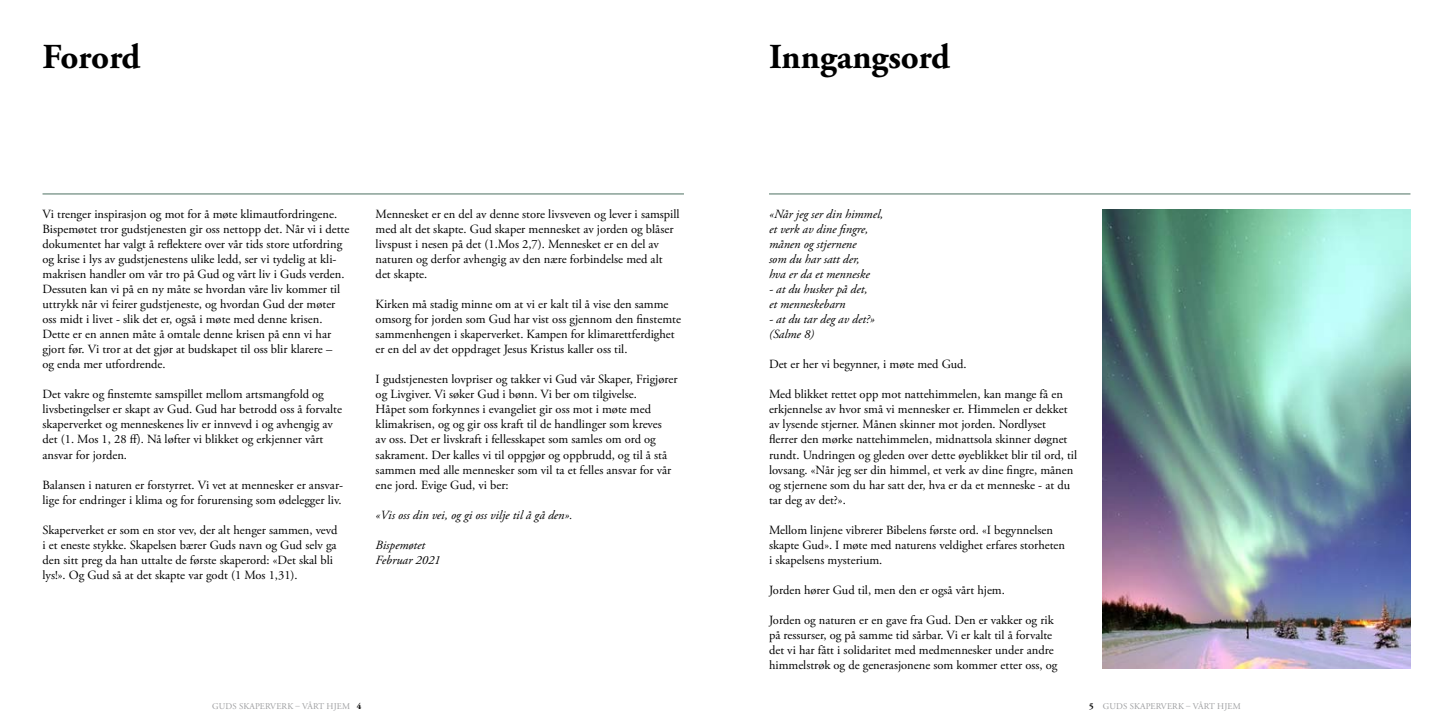
<style>
.page{position:relative;width:1453px;height:727px;background:#fff}
.page>*{position:absolute;margin:0;border:0;box-sizing:border-box;transform-origin:0 0}
.t1{font:700 35px "Adobe Garamond Pro";color:#000}
.t2{font:12.5px/15px "Adobe Garamond Pro";color:#000}
.t3{font:italic 12.5px/15px "Adobe Garamond Pro";color:#000}
.t4{font:8.75px "Adobe Garamond Pro";letter-spacing:.015em;color:#9c9d9f}
.s1{font-weight:700;color:#000}
</style>
<div class="page">
<hr style="left:769px;top:193px;width:641px;height:1px;background:#718d81">
<hr style="left:43px;top:193px;width:641px;height:1px;background:#718d81">
<img style="left:1102px;top:209px;width:308px;height:459px">
<h1 class="t1" style="left:43px;top:36px;width:99px">Forord</h1>
<p class="t2" style="left:43px;top:207px;width:308px">Vi trenger inspirasjon og mot for å møte klimautfordringene.<br>Bispemøtet tror gudstjenesten gir oss nettopp det. Når vi i dette dokumentet har valgt å reflektere over vår tids store utfordring og krise i lys av gudstjenestens ulike ledd, ser vi tydelig at kli&shy;makrisen handler om vår tro på Gud og vårt liv i Guds verden.<br>Dessuten kan vi på en ny måte se hvordan våre liv kommer til uttrykk når vi feirer gudstjeneste, og hvordan Gud der møter oss midt i livet - slik det er, også i møte med denne krisen.<br>Dette er en annen måte å omtale denne krisen på enn vi har gjort før. Vi tror at det gjør at budskapet til oss blir klarere –<br>og enda mer utfordrende.</p>
<p class="t2" style="left:43px;top:387px;width:301px">Det vakre og finstemte samspillet mellom artsmangfold og livsbetingelser er skapt av Gud. Gud har betrodd oss å forvalte skaperverket og menneskenes liv er innvevd i og avhengig av det (1. Mos 1, 28 ff). Nå løfter vi blikket og erkjenner vårt ansvar for jorden.</p>
<p class="t2" style="left:43px;top:477px;width:302px">Balansen i naturen er forstyrret. Vi vet at mennesker er ansvar&shy;lige for endringer i klima og for forurensing som ødelegger liv.</p>
<p class="t2" style="left:43px;top:522px;width:297px">Skaperverket er som en stor vev, der alt henger sammen, vevd i et eneste stykke. Skapelsen bærer Guds navn og Gud selv ga den sitt preg da han uttalte de første skaperord: «Det skal bli lys!». Og Gud så at det skapte var godt (1 Mos 1,31).</p>
<p class="t2" style="left:376px;top:207px;width:305px">Mennesket er en del av denne store livsveven og lever i samspill med alt det skapte. Gud skaper mennesket av jorden og blåser livspust i nesen på det (1.Mos 2,7). Mennesket er en del av naturen og derfor avhengig av den nære forbindelse med alt det skapte.</p>
<p class="t2" style="left:376px;top:297px;width:307px">Kirken må stadig minne om at vi er kalt til å vise den samme omsorg for jorden som Gud har vist oss gjennom den finstemte sammenhengen i skaperverket. Kampen for klimarettferdighet er en del av det oppdraget Jesus Kristus kaller oss til.</p>
<p class="t2" style="left:376px;top:372px;width:303px">I gudstjenesten lovpriser og takker vi Gud vår Skaper, Frigjører og Livgiver. Vi søker Gud i bønn. Vi ber om tilgivelse.<br>Håpet som forkynnes i evangeliet gir oss mot i møte med klimakrisen, og og gir oss kraft til de handlinger som kreves<br>av oss. Det er livskraft i fellesskapet som samles om ord og sakrament. Der kalles vi til oppgjør og oppbrudd, og til å stå sammen med alle mennesker som vil ta et felles ansvar for vår ene jord. Evige Gud, vi ber:</p>
<p class="t3" style="left:376px;top:507px;width:199px">«Vis oss din vei, og gi oss vilje til å gå den».</p>
<p class="t3" style="left:376px;top:537px;width:66px">Bispemøtet<br>Februar 2021</p>
<h1 class="t1" style="left:769px;top:36px;width:183px">Inngangsord</h1>
<p class="t3" style="left:769px;top:207px;width:116px">«Når jeg ser din himmel, et verk av dine fingre, månen og stjernene<br>som du har satt der,<br>hva er da et menneske</p>
<p class="t3" style="left:769px;top:282px;width:100px">- at du husker på det, et menneskebarn</p>
<p class="t3" style="left:769px;top:312px;width:107px">- at du tar deg av det?» (Salme 8)</p>
<p class="t2" style="left:769px;top:357px;width:199px">Det er her vi begynner, i møte med Gud.</p>
<p class="t2" style="left:769px;top:387px;width:310px">Med blikket rettet opp mot nattehimmelen, kan mange få en erkjennelse av hvor små vi mennesker er. Himmelen er dekket av lysende stjerner. Månen skinner mot jorden. Nordlyset flerrer den mørke nattehimmelen, midnattsola skinner døgnet rundt. Undringen og gleden over dette øyeblikket blir til ord, til lovsang. «Når jeg ser din himmel, et verk av dine fingre, månen og stjernene som du har satt der, hva er da et menneske - at du tar deg av det?».</p>
<p class="t2" style="left:769px;top:522px;width:297px">Mellom linjene vibrerer Bibelens første ord. «I begynnelsen skapte Gud». I møte med naturens veldighet erfares storheten i skapelsens mysterium.</p>
<p class="t2" style="left:769px;top:582px;width:237px">Jorden hører Gud til, men den er også vårt hjem.</p>
<p class="t2" style="left:769px;top:612px;width:290px">Jorden og naturen er en gave fra Gud. Den er vakker og rik på ressurser, og på samme tid sårbar. Vi er kalt til å forvalte det vi har fått i solidaritet med medmennesker under andre himmelstrøk og de generasjonene som kommer etter oss, og</p>
<p class="t4" style="left:212px;top:700px;width:151px">Guds skaperverk – vårt hjem <span class="s1">4</span></p>
<p class="t4" style="left:1089px;top:700px;width:153px"><span class="s1">5</span> Guds skaperverk – vårt hjem</p>
</div>
